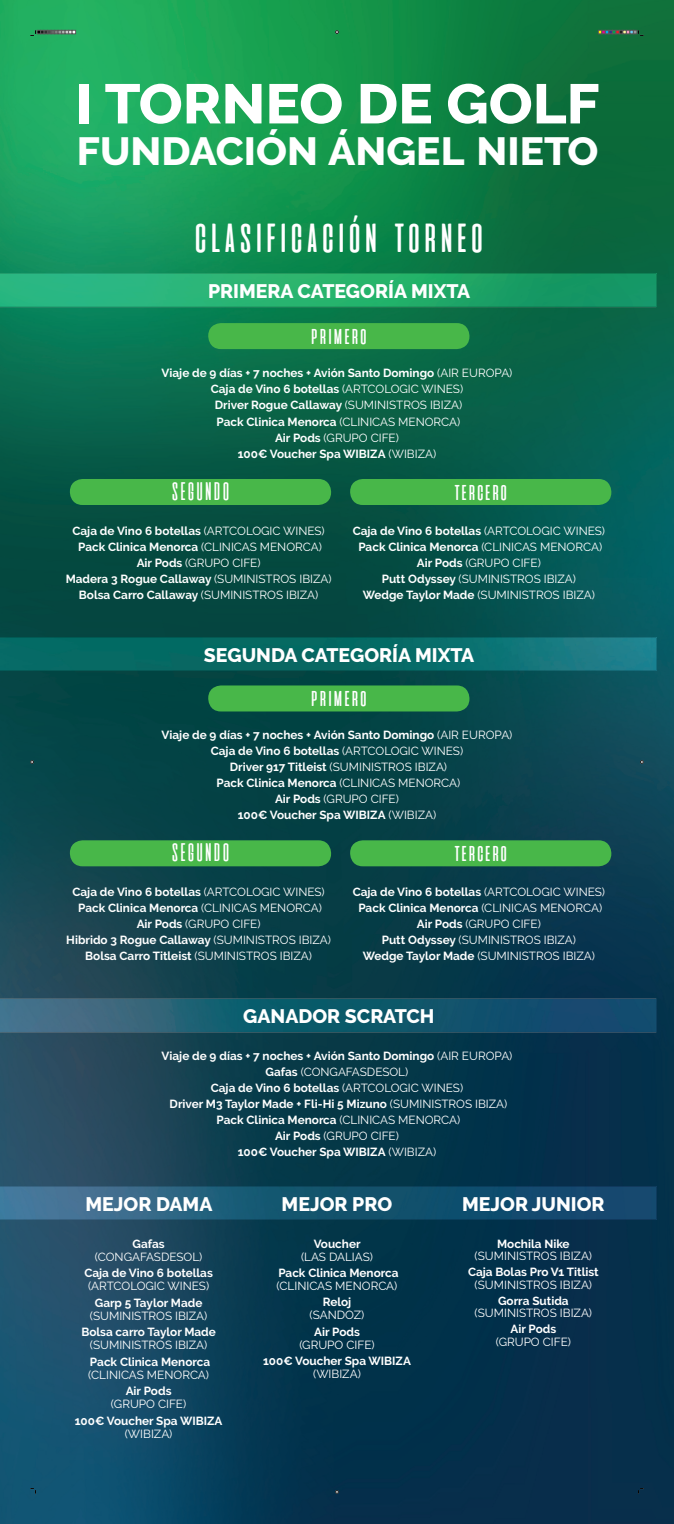
<style>
.page{position:relative;width:674px;height:1524px;background:#fff}
.page>*{position:absolute;margin:0;border:0;box-sizing:border-box;transform-origin:0 0}
.t1{font:800 55.62px "Raleway";color:#fff;scale:1.04 1}
.t2{font:47.83px "aliensandcows";letter-spacing:-.1em;color:#fff}
.t3{font:800 39.15px "Raleway";color:#fff;scale:1.04 1}
.t4{font:25.35px "aliensandcows";letter-spacing:-.1em;color:#fff}
.t5{font:25.35px "aliensandcows";letter-spacing:-.12em;color:#fff}
.t6{font:800 19.5px "Raleway";color:#fff}
.t7{font:700 11.75px/16.1px "Raleway";color:#fff;text-align:center}
.t8{font:11.75px/16.1px "Raleway";color:#fff;text-align:center}
.s1{font-weight:400}
.s2{font-weight:700}
</style>
<div class="page">
<img style="left:0;top:0;width:673px;height:1524px">
<img style="left:0;top:274px;width:656px;height:33px">
<img style="left:0;top:637px;width:655px;height:34px">
<img style="left:0;top:999px;width:656px;height:33px">
<img style="left:0;top:1186px;width:656px;height:33px">
<div style="left:208px;top:323px;width:261px;height:26px;background:#48b749;border-radius:13px"></div>
<div style="left:208px;top:685px;width:261px;height:26px;background:#48b749;border-radius:13px"></div>
<div style="left:70px;top:840px;width:261px;height:26px;background:#48b749;border-radius:13px"></div>
<div style="left:70px;top:479px;width:261px;height:26px;background:#48b749;border-radius:13px"></div>
<div style="left:350px;top:840px;width:261px;height:26px;background:#48b749;border-radius:13px"></div>
<div style="left:350px;top:479px;width:261px;height:26px;background:#48b749;border-radius:13px"></div>
<svg style="left:30px;top:1488px;width:6px;height:5px"></svg>
<svg style="left:638px;top:1488px;width:5px;height:5px"></svg>
<svg style="left:30px;top:30px;width:46px;height:6px"></svg>
<svg style="left:598px;top:30px;width:45px;height:6px"></svg>
<h1 class="t1" style="left:75px;top:72px;width:505px">I TORNEO DE GOLF</h1>
<h3 class="t3" style="left:77px;top:129px;width:502px">FUNDACIÓN ÁNGEL NIETO</h3>
<h2 class="t2" style="left:190px;top:210px;width:299px">clasificación torneo</h2>
<h3 class="t6" style="left:208px;top:280px;width:263px">PRIMERA CATEGORÍA MIXTA</h3>
<h3 class="t4" style="left:308px;top:322px;width:62px">primero</h3>
<p class="t7" style="left:161px;top:365px;width:352px;line-height:16.3px">Viaje de 9 días + 7 noches + Avión Santo Domingo <span class="s1">(AIR EUROPA)<br></span>Caja de Vino 6 botellas <span class="s1">(ARTCOLOGIC WINES)<br></span>Driver Rogue Callaway <span class="s1">(SUMINISTROS IBIZA)<br></span>Pack Clinica Menorca <span class="s1">(CLINICAS MENORCA)<br></span>Air Pods <span class="s1">(GRUPO CIFE)<br></span>100€ Voucher Spa WIBIZA <span class="s1">(WIBIZA)</span></p>
<h3 class="t4" style="left:169px;top:477px;width:64px">SEGUNDO</h3>
<p class="t7" style="left:66px;top:522px;width:267px">Caja de Vino 6 botellas <span class="s1">(ARTCOLOGIC WINES)<br></span>Pack Clinica Menorca <span class="s1">(CLINICAS MENORCA)<br></span>Air Pods <span class="s1">(GRUPO CIFE)<br></span>Madera 3 Rogue Callaway <span class="s1">(SUMINISTROS IBIZA)<br></span>Bolsa Carro Callaway <span class="s1">(SUMINISTROS IBIZA)</span></p>
<h3 class="t5" style="left:451px;top:477px;width:59px">tercero</h3>
<p class="t8" style="left:352px;top:522px;width:254px"><span class="s2">Caja de Vino 6 botellas</span> (ARTCOLOGIC WINES)<br><span class="s2">Pack Clinica Menorca</span> (CLINICAS MENORCA)<br><span class="s2">Air Pods</span> (GRUPO CIFE)<br><span class="s2">Putt Odyssey</span> (SUMINISTROS IBIZA)<br><span class="s2">Wedge Taylor Made</span> (SUMINISTROS IBIZA)</p>
<h3 class="t6" style="left:204px;top:644px;width:272px">SEGUNDA CATEGORÍA MIXTA</h3>
<h3 class="t4" style="left:308px;top:684px;width:62px">primero</h3>
<p class="t7" style="left:161px;top:727px;width:352px">Viaje de 9 días + 7 noches + Avión Santo Domingo <span class="s1">(AIR EUROPA)<br></span>Caja de Vino 6 botellas <span class="s1">(ARTCOLOGIC WINES)<br></span>Driver 917 Titleist <span class="s1">(SUMINISTROS IBIZA)<br></span>Pack Clinica Menorca <span class="s1">(CLINICAS MENORCA)<br></span>Air Pods <span class="s1">(GRUPO CIFE)<br></span>100€ Voucher Spa WIBIZA <span class="s1">(WIBIZA)</span></p>
<h3 class="t4" style="left:169px;top:839px;width:64px">SEGUNDO</h3>
<p class="t7" style="left:66px;top:884px;width:266px">Caja de Vino 6 botellas <span class="s1">(ARTCOLOGIC WINES)<br></span>Pack Clinica Menorca <span class="s1">(CLINICAS MENORCA)<br></span>Air Pods <span class="s1">(GRUPO CIFE)<br></span>Hibrido 3 Rogue Callaway <span class="s1">(SUMINISTROS IBIZA)<br></span>Bolsa Carro Titleist <span class="s1">(SUMINISTROS IBIZA)</span></p>
<h3 class="t5" style="left:451px;top:839px;width:59px">tercero</h3>
<p class="t8" style="left:352px;top:884px;width:254px"><span class="s2">Caja de Vino 6 botellas</span> (ARTCOLOGIC WINES)<br><span class="s2">Pack Clinica Menorca</span> (CLINICAS MENORCA)<br><span class="s2">Air Pods</span> (GRUPO CIFE)<br><span class="s2">Putt Odyssey</span> (SUMINISTROS IBIZA)<br><span class="s2">Wedge Taylor Made</span> (SUMINISTROS IBIZA)</p>
<h3 class="t6" style="left:243px;top:1005px;width:193px">GANADOR SCRATCH</h3>
<p class="t7" style="left:161px;top:1048px;width:352px">Viaje de 9 días + 7 noches + Avión Santo Domingo <span class="s1">(AIR EUROPA)<br></span>Gafas <span class="s1">(CONGAFASDESOL)<br></span>Caja de Vino 6 botellas <span class="s1">(ARTCOLOGIC WINES)<br></span>Driver M3 Taylor Made + Fli-Hi 5 Mizuno <span class="s1">(SUMINISTROS IBIZA)<br></span>Pack Clinica Menorca <span class="s1">(CLINICAS MENORCA)<br></span>Air Pods <span class="s1">(GRUPO CIFE)<br></span>100€ Voucher Spa WIBIZA <span class="s1">(WIBIZA)</span></p>
<h3 class="t6" style="left:85px;top:1192px;width:128px">MEJOR DAMA</h3>
<h3 class="t6" style="left:281px;top:1192px;width:112px">MEJOR PRO</h3>
<p class="t7" style="left:132px;top:1235px;width:34px">Gafas</p>
<p class="t8" style="left:95px;top:1248px;width:109px">(CONGAFASDESOL)</p>
<p class="t7" style="left:84px;top:1265px;width:130px">Caja de Vino 6 botellas</p>
<p class="t8" style="left:88px;top:1278px;width:122px">(ARTCOLOGIC WINES)</p>
<p class="t7" style="left:95px;top:1294px;width:109px">Garp 5 Taylor Made</p>
<p class="t8" style="left:90px;top:1307px;width:119px">(SUMINISTROS IBIZA)</p>
<p class="t7" style="left:81px;top:1324px;width:136px">Bolsa carro Taylor Made</p>
<p class="t8" style="left:90px;top:1337px;width:119px">(SUMINISTROS IBIZA)</p>
<p class="t7" style="left:90px;top:1353px;width:122px">Pack Clinica Menorca</p>
<p class="t8" style="left:88px;top:1366px;width:122px">(CLINICAS MENORCA)</p>
<p class="t7" style="left:126px;top:1383px;width:47px">Air Pods</p>
<p class="t8" style="left:111px;top:1396px;width:77px">(GRUPO CIFE)</p>
<p class="t7" style="left:75px;top:1412px;width:149px">100€ Voucher Spa WIBIZA</p>
<p class="t8" style="left:125px;top:1425px;width:49px">(WIBIZA)</p>
<p class="t7" style="left:313px;top:1235px;width:48px">Voucher</p>
<p class="t8" style="left:301px;top:1248px;width:73px">(LAS DALIAS)</p>
<p class="t7" style="left:278px;top:1265px;width:122px">Pack Clinica Menorca</p>
<p class="t8" style="left:276px;top:1278px;width:122px">(CLINICAS MENORCA)</p>
<p class="t7" style="left:322px;top:1294px;width:30px">Reloj</p>
<p class="t8" style="left:309px;top:1307px;width:56px">(SANDOZ)</p>
<p class="t7" style="left:314px;top:1323px;width:47px">Air Pods</p>
<p class="t8" style="left:299px;top:1336px;width:77px">(GRUPO CIFE)</p>
<p class="t7" style="left:263px;top:1353px;width:149px">100€ Voucher Spa WIBIZA</p>
<p class="t8" style="left:313px;top:1366px;width:49px">(WIBIZA)</p>
<h3 class="t6" style="left:462px;top:1192px;width:144px">MEJOR JUNIOR</h3>
<p class="t7" style="left:497px;top:1235px;width:74px">Mochila Nike</p>
<p class="t8" style="left:474px;top:1248px;width:119px">(SUMINISTROS IBIZA)</p>
<p class="t7" style="left:467px;top:1264px;width:132px">Caja Bolas Pro V1 Titlist</p>
<p class="t8" style="left:474px;top:1276px;width:119px">(SUMINISTROS IBIZA)</p>
<p class="t7" style="left:498px;top:1292px;width:72px">Gorra Sutida</p>
<p class="t8" style="left:474px;top:1305px;width:119px">(SUMINISTROS IBIZA)</p>
<p class="t7" style="left:510px;top:1321px;width:47px">Air Pods</p>
<p class="t8" style="left:495px;top:1333px;width:77px">(GRUPO CIFE)</p>
</div>
